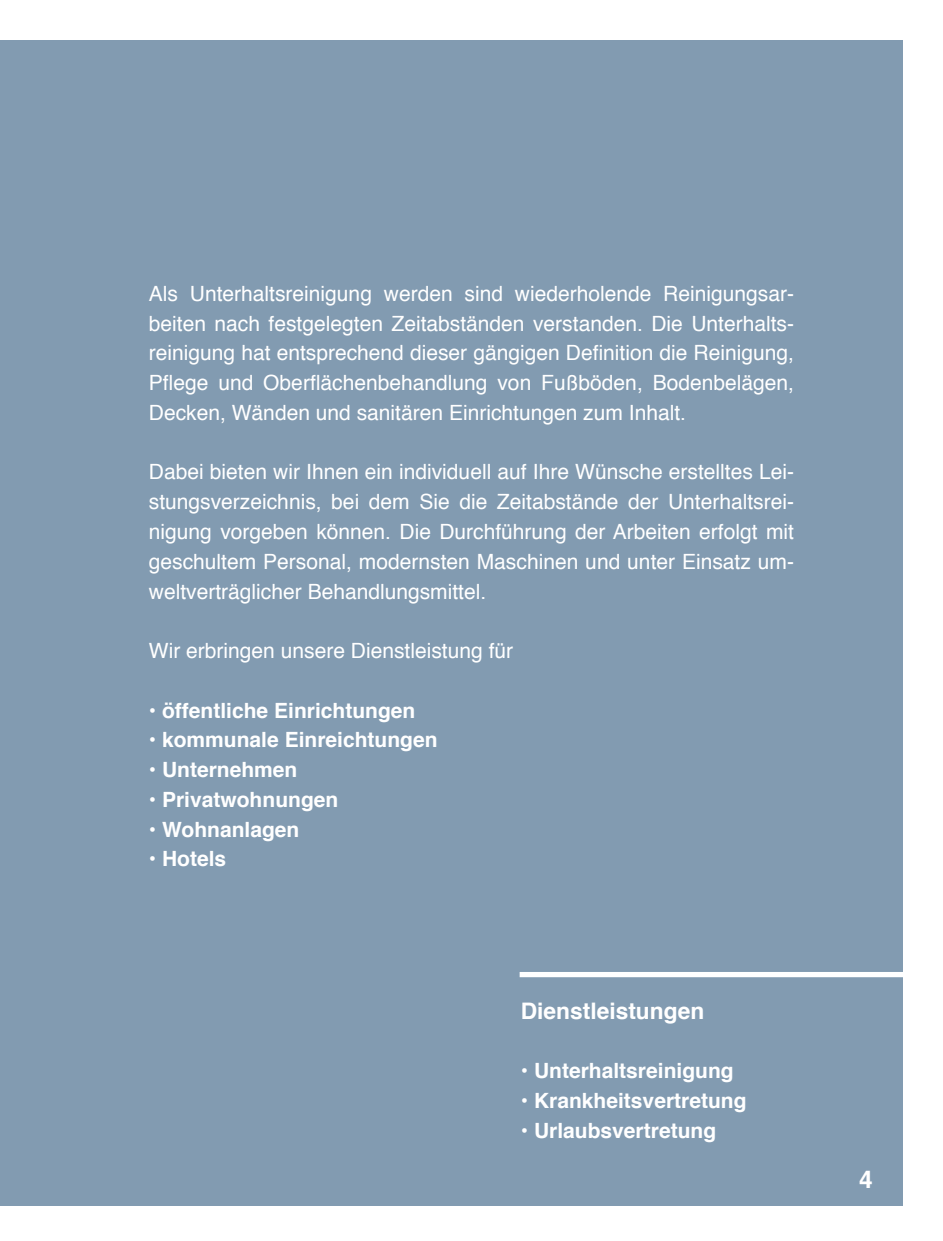
<style>
.page{position:relative;width:943px;height:1241px;background:#fff}
.page>*{position:absolute;margin:0;border:0;box-sizing:border-box;transform-origin:0 0}
.t1{font:700 24.5px "Helvetica";color:#fff}
.t2{font:700 22.75px "Helvetica";color:#fff}
.t3{font:21px/29.8px "Helvetica";color:#fff;text-align:justify}
.t4{font:700 21px "Helvetica";color:#fff}
</style>
<div class="page">
<div style="left:0;top:40px;width:903px;height:1165px;background:#829bb1"></div>
<div style="left:519px;top:971px;width:384px;height:6px;background:#fff"></div>
<p class="t3" style="left:149px;top:279px;width:646px">Als Unterhaltsreinigung werden sind wiederholende Reinigungsar&shy;beiten nach festgelegten Zeitabständen verstanden. Die Unterhalts&shy;reinigung hat entsprechend dieser gängigen Definition die Reinigung, Pflege und Oberflächenbehandlung von Fußböden, Bodenbelägen, Decken, Wänden und sanitären Einrichtungen zum Inhalt.</p>
<p class="t3" style="left:149px;top:457px;width:646px">Dabei bieten wir Ihnen ein individuell auf Ihre Wünsche erstelltes Lei&shy;stungsverzeichnis, bei dem Sie die Zeitabstände der Unterhaltsrei&shy;nigung vorgeben können. Die Durchführung der Arbeiten erfolgt mit geschultem Personal, modernsten Maschinen und unter Einsatz um&shy;weltverträglicher Behandlungsmittel.</p>
<p class="t3" style="left:149px;top:636px;width:366px">Wir erbringen unsere Dienstleistung für</p>
<p class="t4" style="left:149px;top:693px;width:268px">• öffentliche Einrichtungen</p>
<p class="t4" style="left:149px;top:723px;width:290px">• kommunale Einreichtungen</p>
<p class="t4" style="left:149px;top:752px;width:150px">• Unternehmen</p>
<p class="t4" style="left:149px;top:782px;width:191px">• Privatwohnungen</p>
<p class="t4" style="left:149px;top:812px;width:152px">• Wohnanlagen</p>
<p class="t4" style="left:149px;top:842px;width:79px">• Hotels</p>
<p class="t2" style="left:521px;top:992px;width:185px">Dienstleistungen</p>
<p class="t4" style="left:521px;top:1053px;width:214px">• Unterhaltsreinigung</p>
<p class="t4" style="left:521px;top:1083px;width:227px">• Krankheitsvertretung</p>
<p class="t4" style="left:521px;top:1113px;width:197px">• Urlaubsvertretung</p>
<p class="t1" style="left:859px;top:1159px;width:15px">4</p>
</div>
